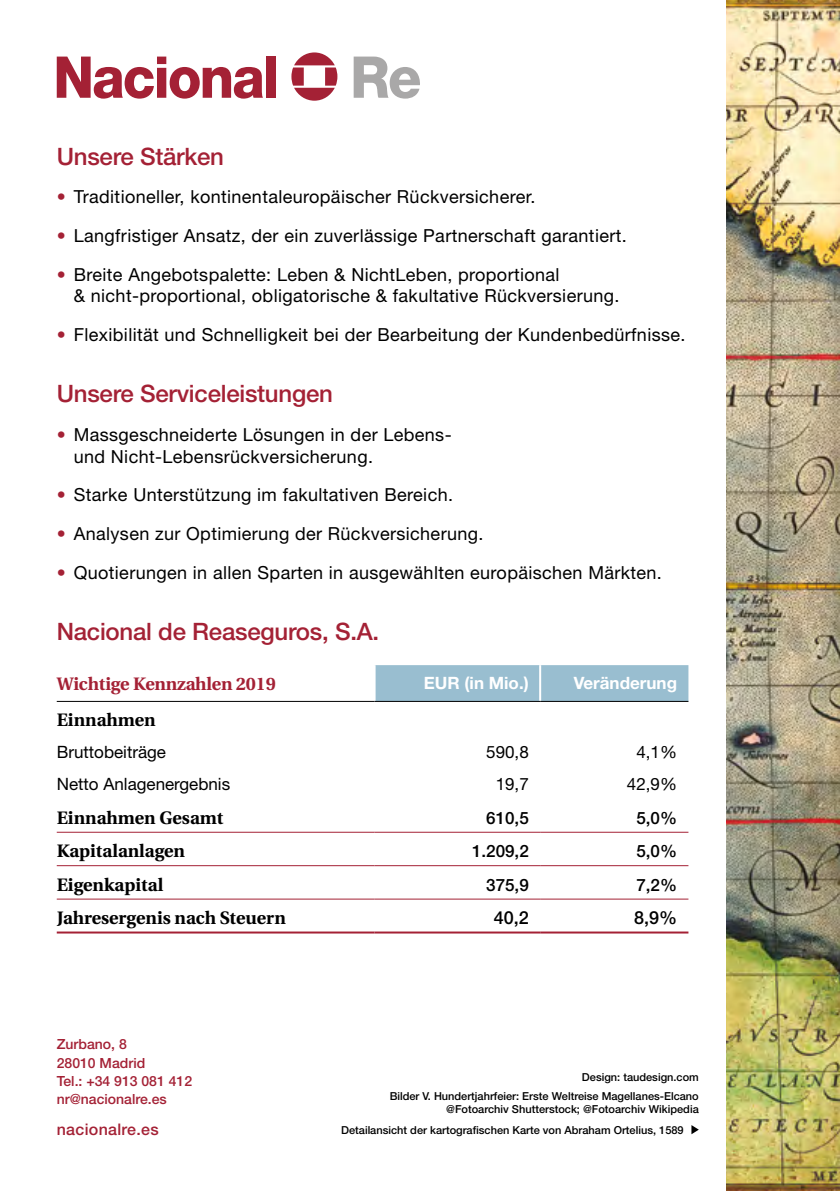
<style>
.page{position:relative;width:840px;height:1191px;background:#fff}
.page>*{position:absolute;margin:0;border:0;box-sizing:border-box;transform-origin:0 0}
.t1{font:500 24px "Helvetica Neue LT Std";letter-spacing:-.01em;color:#a42135}
.t2{font:18px/21.6px "Helvetica Neue LT Std";letter-spacing:.02em;color:#000}
.t3{font:700 18px "Utopia";color:#000}
.t4{font:700 18px "Utopia";letter-spacing:-.01em;color:#a42135}
.t5{font:500 18px "Helvetica Neue LT Std";color:#000}
.t6{font:17px "Helvetica Neue LT Std";color:#000}
.t7{font:500 17px "Helvetica Neue LT Std";color:#000}
.t8{font:700 17px "Helvetica Neue LT Std";color:#fff}
.t9{font:500 16px "Helvetica Neue LT Std";letter-spacing:.02em;color:#a42135}
.t10{font:500 14px/18px "Helvetica Neue LT Std";color:#a42135}
.t11{font:500 11px/18.8px "Helvetica Neue LT Std";color:#000;text-align:right}
.s1{font-weight:300;color:#a42135}
</style>
<div class="page">
<div style="left:375px;top:665px;width:313px;height:36px;background:#99bed0"></div>
<hr style="left:539px;top:665px;width:2px;height:36px;background:#fff">
<hr style="left:57px;top:831px;width:317px;height:1px;background:#a42135">
<hr style="left:374px;top:831px;width:166px;height:1px;background:#a42135">
<hr style="left:540px;top:831px;width:148px;height:1px;background:#a42135">
<hr style="left:57px;top:865px;width:317px;height:1px;background:#a42135">
<hr style="left:374px;top:865px;width:166px;height:1px;background:#a42135">
<hr style="left:540px;top:865px;width:148px;height:1px;background:#a42135">
<hr style="left:57px;top:898px;width:317px;height:1px;background:#a42135">
<hr style="left:374px;top:898px;width:166px;height:1px;background:#a42135">
<hr style="left:540px;top:898px;width:148px;height:1px;background:#a42135">
<hr style="left:57px;top:931px;width:317px;height:2px;background:#a42135">
<hr style="left:374px;top:931px;width:166px;height:2px;background:#a42135">
<hr style="left:540px;top:931px;width:148px;height:2px;background:#a42135">
<hr style="left:57px;top:701px;width:317px;height:1px;background:#000">
<hr style="left:374px;top:701px;width:166px;height:1px;background:#000">
<hr style="left:540px;top:701px;width:148px;height:1px;background:#000">
<svg style="left:57px;top:57px;width:206px;height:42px"></svg>
<div style="left:266px;top:57px;width:9px;height:41px;background:#a42135"></div>
<svg style="left:353px;top:57px;width:67px;height:42px"></svg>
<svg style="left:291px;top:52px;width:46px;height:49px"></svg>
<img style="left:726px;top:0;width:113px;height:1191px">
<svg style="left:691px;top:1125px;width:7px;height:9px"></svg>
<h1 class="t1" style="left:57px;top:142px;width:169px">Unsere Stärken</h1>
<p class="t2" style="left:57px;top:186px;width:480px"><span class="s1">•</span> Traditioneller, kontinentaleuropäischer Rückversicherer.</p>
<p class="t2" style="left:57px;top:224px;width:571px"><span class="s1">•</span> Langfristiger Ansatz, der ein zuverlässige Partnerschaft garantiert.</p>
<p class="t2" style="left:74px;top:263px;width:547px;text-indent:-17px"><span class="s1">•</span> Breite Angebotspalette: Leben &amp; NichtLeben, proportional<br>&amp; nicht-proportional, obligatorische &amp; fakultative Rückversierung.</p>
<p class="t2" style="left:57px;top:323px;width:630px"><span class="s1">•</span> Flexibilität und Schnelligkeit bei der Bearbeitung der Kundenbedürfnisse.</p>
<h1 class="t1" style="left:57px;top:379px;width:277px">Unsere Serviceleistungen</h1>
<p class="t2" style="left:74px;top:423px;width:379px;text-indent:-17px"><span class="s1">•</span> Massgeschneiderte Lösungen in der Lebens&shy;und Nicht-Lebensrückversicherung.</p>
<p class="t2" style="left:57px;top:484px;width:397px"><span class="s1">•</span> Starke Unterstützung im fakultativen Bereich.</p>
<p class="t2" style="left:57px;top:522px;width:428px"><span class="s1">•</span> Analysen zur Optimierung der Rückversicherung.</p>
<p class="t2" style="left:57px;top:561px;width:606px"><span class="s1">•</span> Quotierungen in allen Sparten in ausgewählten europäischen Märkten.</p>
<h1 class="t1" style="left:57px;top:617px;width:324px">Nacional de Reaseguros, S.A.</h1>
<p class="t4" style="left:57px;top:673px;width:220px">Wichtige Kennzahlen 2019</p>
<p class="t8" style="left:423px;top:673px;width:106px">EUR (in Mio.)</p>
<p class="t8" style="left:573px;top:673px;width:105px">Veränderung</p>
<p class="t3" style="left:57px;top:710px;width:100px">Einnahmen</p>
<p class="t6" style="left:57px;top:742px;width:111px">Bruttobeiträge</p>
<p class="t6" style="left:486px;top:742px;width:44px">590,8</p>
<p class="t6" style="left:636px;top:742px;width:42px">4,1%</p>
<p class="t6" style="left:57px;top:774px;width:175px">Netto Anlagenergebnis</p>
<p class="t6" style="left:495px;top:774px;width:35px">19,7</p>
<p class="t6" style="left:626px;top:774px;width:52px">42,9%</p>
<p class="t3" style="left:57px;top:807px;width:168px">Einnahmen Gesamt</p>
<p class="t7" style="left:486px;top:807px;width:44px">610,5</p>
<p class="t7" style="left:636px;top:807px;width:42px">5,0%</p>
<p class="t3" style="left:57px;top:840px;width:130px">Kapitalanlagen</p>
<p class="t7" style="left:472px;top:841px;width:58px">1.209,2</p>
<p class="t7" style="left:636px;top:841px;width:42px">5,0%</p>
<p class="t3" style="left:57px;top:874px;width:108px">Eigenkapital</p>
<p class="t7" style="left:486px;top:874px;width:44px">375,9</p>
<p class="t7" style="left:636px;top:874px;width:42px">7,2%</p>
<p class="t3" style="left:57px;top:907px;width:230px">Jahresergenis nach Steuern</p>
<p class="t5" style="left:493px;top:907px;width:37px">40,2</p>
<p class="t5" style="left:633px;top:907px;width:45px">8,9%</p>
<p class="t10" style="left:57px;top:1035px;width:137px">Zurbano, 8<br>28010 Madrid<br>Tel.: +34 913 081 412 nr@nacionalre.es</p>
<p class="t9" style="left:57px;top:1119px;width:103px">nacionalre.es</p>
<p class="t11" style="left:389px;top:1067px;width:310px">Design: taudesign.com<br>Bilder V. Hundertjahrfeier: Erste Weltreise Magellanes-Elcano</p>
<p class="t11" style="left:341px;top:1098px;width:359px;line-height:21.2px;text-align:left;text-indent:105px">@Fotoarchiv Shutterstock; @Fotoarchiv Wikipedia<br>Detailansicht der kartografischen Karte von Abraham Ortelius, 1589</p>
</div>
